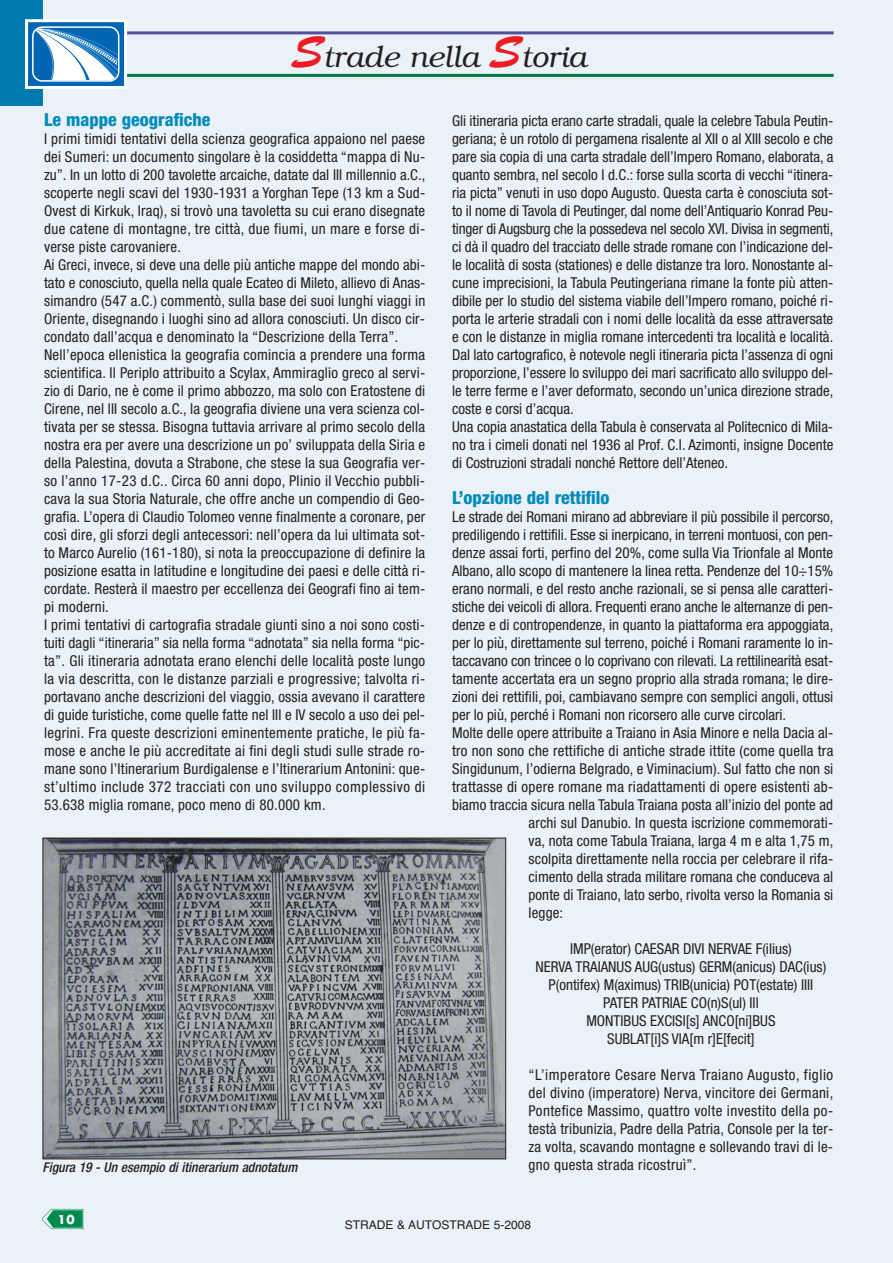
<style>
.page{position:relative;width:893px;height:1263px;background:#fff}
.page>*{position:absolute;margin:0;border:0;box-sizing:border-box;transform-origin:0 0}
.t1{font:italic 300 30px "Bookman";color:#231f20}
.t2{font:800 condensed 18px "Helvetica Neue";color:#008bbc}
.t3{font:condensed 15px/18px "Helvetica Neue";letter-spacing:.005em;color:#231f20}
.t4{font:condensed 15px "Helvetica Neue";letter-spacing:.025em;color:#231f20}
.t5{font:italic 500 condensed 13.5px "Helvetica Neue";color:#231f20}
.t6{font:12px "Helvetica";color:#231f20}
.t7{font:700 12px "Futura";color:#fff}
.s1{font-family:"Brush Script";font-weight:400;font-style:normal;font-size:45px;color:#ed1c24}
</style>
<div class="page">
<div style="left:0;top:0;width:892px;height:1263px;background:#eaf2f8"></div>
<img style="left:42px;top:1209px;width:41px;height:20px">
<hr style="left:44px;top:31px;width:790px;height:3px;background:#524fa1">
<hr style="left:44px;top:74px;width:790px;height:3px;background:#007a48">
<div style="left:0;top:0;width:42px;height:106px;background:#0079af"></div>
<div style="left:28px;top:22px;width:96px;height:64px;background:#0066b3"></div>
<div style="left:25px;top:19px;width:102px;height:70px;border:3px solid #fff"></div>
<svg style="left:32px;top:26px;width:87px;height:56px"></svg>
<img style="left:45px;top:840px;width:459px;height:317px">
<div style="left:43px;top:838px;width:463px;height:321px;border:1px solid #231f20"></div>
<h1 class="t1" style="left:291px;top:46px;width:297px"><span class="s1">S</span>trade nella <span class="s1">S</span>toria</h1>
<p class="t2" style="left:44px;top:113px;width:168px">Le mappe geografiche</p>
<p class="t3" style="left:44px;top:131px;width:383px">I primi timidi tentativi della scienza geografica appaiono nel paese dei Sumeri: un documento singolare è la cosiddetta “mappa di Nu&shy;zu”. In un lotto di 200 tavolette arcaiche, datate dal III millennio a.C., scoperte negli scavi del 1930-1931 a Yorghan Tepe (13 km a Sud-Ovest di Kirkuk, Iraq), si trovò una tavoletta su cui erano disegnate due catene di montagne, tre città, due fiumi, un mare e forse di&shy;verse piste carovaniere.<br>Ai Greci, invece, si deve una delle più antiche mappe del mondo abi&shy;tato e conosciuto, quella nella quale Ecateo di Mileto, allievo di Anas&shy;simandro (547 a.C.) commentò, sulla base dei suoi lunghi viaggi in Oriente, disegnando i luoghi sino ad allora conosciuti. Un disco cir&shy;condato dall’acqua e denominato la “Descrizione della Terra”.<br>Nell’epoca ellenistica la geografia comincia a prendere una forma scientifica. Il Periplo attribuito a Scylax, Ammiraglio greco al servi&shy;zio di Dario, ne è come il primo abbozzo, ma solo con Eratostene di Cirene, nel III secolo a.C., la geografia diviene una vera scienza col&shy;tivata per se stessa. Bisogna tuttavia arrivare al primo secolo della nostra era per avere una descrizione un po’ sviluppata della Siria e della Palestina, dovuta a Strabone, che stese la sua Geografia ver&shy;so l’anno 17-23 d.C.. Circa 60 anni dopo, Plinio il Vecchio pubbli&shy;cava la sua Storia Naturale, che offre anche un compendio di Geo&shy;grafia. L’opera di Claudio Tolomeo venne finalmente a coronare, per così dire, gli sforzi degli antecessori: nell’opera da lui ultimata sot&shy;to Marco Aurelio (161-180), si nota la preoccupazione di definire la posizione esatta in latitudine e longitudine dei paesi e delle città ri&shy;cordate. Resterà il maestro per eccellenza dei Geografi fino ai tem&shy;pi moderni.<br>I primi tentativi di cartografia stradale giunti sino a noi sono costi&shy;tuiti dagli “itineraria” sia nella forma “adnotata” sia nella forma “pic&shy;ta”. Gli itineraria adnotata erano elenchi delle località poste lungo la via descritta, con le distanze parziali e progressive; talvolta ri&shy;portavano anche descrizioni del viaggio, ossia avevano il carattere di guide turistiche, come quelle fatte nel III e IV secolo a uso dei pel&shy;legrini. Fra queste descrizioni eminentemente pratiche, le più fa&shy;mose e anche le più accreditate ai fini degli studi sulle strade ro&shy;mane sono l’Itinerarium Burdigalense e l’Itinerarium Antonini: que&shy;st’ultimo include 372 tracciati con uno sviluppo complessivo di 53.638 miglia romane, poco meno di 80.000 km.</p>
<p class="t3" style="left:452px;top:113px;width:383px">Gli itineraria picta erano carte stradali, quale la celebre Tabula Peutin&shy;geriana; è un rotolo di pergamena risalente al XII o al XIII secolo e che pare sia copia di una carta stradale dell’Impero Romano, elaborata, a quanto sembra, nel secolo I d.C.: forse sulla scorta di vecchi “itinera&shy;ria picta” venuti in uso dopo Augusto. Questa carta è conosciuta sot&shy;to il nome di Tavola di Peutinger, dal nome dell’Antiquario Konrad Peu&shy;tinger di Augsburg che la possedeva nel secolo XVI. Divisa in segmenti, ci dà il quadro del tracciato delle strade romane con l’indicazione del&shy;le località di sosta (stationes) e delle distanze tra loro. Nonostante al&shy;cune imprecisioni, la Tabula Peutingeriana rimane la fonte più atten&shy;dibile per lo studio del sistema viabile dell’Impero romano, poiché ri&shy;porta le arterie stradali con i nomi delle località da esse attraversate e con le distanze in miglia romane intercedenti tra località e località.<br>Dal lato cartografico, è notevole negli itineraria picta l’assenza di ogni proporzione, l’essere lo sviluppo dei mari sacrificato allo sviluppo del&shy;le terre ferme e l’aver deformato, secondo un’unica direzione strade, coste e corsi d’acqua.<br>Una copia anastatica della Tabula è conservata al Politecnico di Mila&shy;no tra i cimeli donati nel 1936 al Prof. C.I. Azimonti, insigne Docente di Costruzioni stradali nonché Rettore dell’Ateneo.</p>
<p class="t2" style="left:452px;top:491px;width:159px">L’opzione del rettifilo</p>
<p class="t3" style="left:452px;top:509px;width:383px">Le strade dei Romani mirano ad abbreviare il più possibile il percorso,</p>
<p class="t3" style="left:452px;top:527px;width:383px">prediligendo i rettifili. Esse si inerpicano, in terreni montuosi, con pen-</p>
<p class="t3" style="left:452px;top:545px;width:383px">denze assai forti, perfino del 20%, come sulla Via Trionfale al Monte</p>
<p class="t3" style="left:452px;top:563px;width:383px">Albano, allo scopo di mantenere la linea retta. Pendenze del 10÷15%</p>
<p class="t3" style="left:452px;top:581px;width:383px">erano normali, e del resto anche razionali, se si pensa alle caratteri-</p>
<p class="t3" style="left:452px;top:599px;width:383px">stiche dei veicoli di allora. Frequenti erano anche le alternanze di pen-</p>
<p class="t3" style="left:452px;top:617px;width:383px">denze e di contropendenze, in quanto la piattaforma era appoggiata,</p>
<p class="t3" style="left:452px;top:635px;width:383px">per lo più, direttamente sul terreno, poiché i Romani raramente lo in-</p>
<p class="t3" style="left:452px;top:653px;width:383px">taccavano con trincee o lo coprivano con rilevati. La rettilinearità esat-</p>
<p class="t3" style="left:452px;top:671px;width:383px">tamente accertata era un segno proprio alla strada romana; le dire-</p>
<p class="t3" style="left:452px;top:689px;width:383px">zioni dei rettifili, poi, cambiavano sempre con semplici angoli, ottusi</p>
<p class="t3" style="left:452px;top:707px;width:336px">per lo più, perché i Romani non ricorsero alle curve circolari.</p>
<p class="t3" style="left:452px;top:725px;width:383px">Molte delle opere attribuite a Traiano in Asia Minore e nella Dacia al-</p>
<p class="t3" style="left:452px;top:743px;width:383px">tro non sono che rettifiche di antiche strade ittite (come quella tra</p>
<p class="t3" style="left:452px;top:761px;width:383px">Singidunum, l’odierna Belgrado, e Viminacium). Sul fatto che non si</p>
<p class="t3" style="left:452px;top:779px;width:383px">trattasse di opere romane ma riadattamenti di opere esistenti ab-</p>
<p class="t3" style="left:452px;top:797px;width:382px">biamo traccia sicura nella Tabula Traiana posta all’inizio del ponte ad</p>
<p class="t3" style="left:528px;top:815px;width:306px">archi sul Danubio. In questa iscrizione commemorati-</p>
<p class="t3" style="left:528px;top:833px;width:306px">va, nota come Tabula Traiana, larga 4 m e alta 1,75 m,</p>
<p class="t3" style="left:528px;top:851px;width:306px">scolpita direttamente nella roccia per celebrare il rifa-</p>
<p class="t3" style="left:528px;top:869px;width:306px">cimento della strada militare romana che conduceva al</p>
<p class="t3" style="left:528px;top:887px;width:306px">ponte di Traiano, lato serbo, rivolta verso la Romania si</p>
<p class="t3" style="left:528px;top:905px;width:36px">legge:</p>
<p class="t3" style="left:535px;top:941px;width:292px;text-align:center">IMP(erator) CAESAR DIVI NERVAE F(ilius)<br>NERVA TRAIANUS AUG(ustus) GERM(anicus) DAC(ius)<br>P(ontifex) M(aximus) TRIB(unicia) POT(estate) IIII PATER PATRIAE CO(n)S(ul) III<br>MONTIBUS EXCISI[s] ANCO[ni]BUS<br>SUBLAT[i]S VIA[m r]E[fecit]</p>
<p class="t3" style="left:528px;top:1067px;width:306px;text-align:justify">“L’imperatore Cesare Nerva Traiano Augusto, figlio del divino (imperatore) Nerva, vincitore dei Germani, Pontefice Massimo, quattro volte investito della po&shy;testà tribunizia, Padre della Patria, Console per la ter&shy;za volta, scavando montagne e sollevando travi di le-</p>
<p class="t5" style="left:43px;top:1163px;width:259px">Figura 19 - Un esempio di itinerarium adnotatum</p>
<p class="t4" style="left:528px;top:1159px;width:169px">gno questa strada ricostruì”.</p>
<p class="t7" style="left:58px;top:1214px;width:19px">10</p>
<p class="t6" style="left:345px;top:1220px;width:188px">STRADE &amp; AUTOSTRADE 5-2008</p>
</div>
